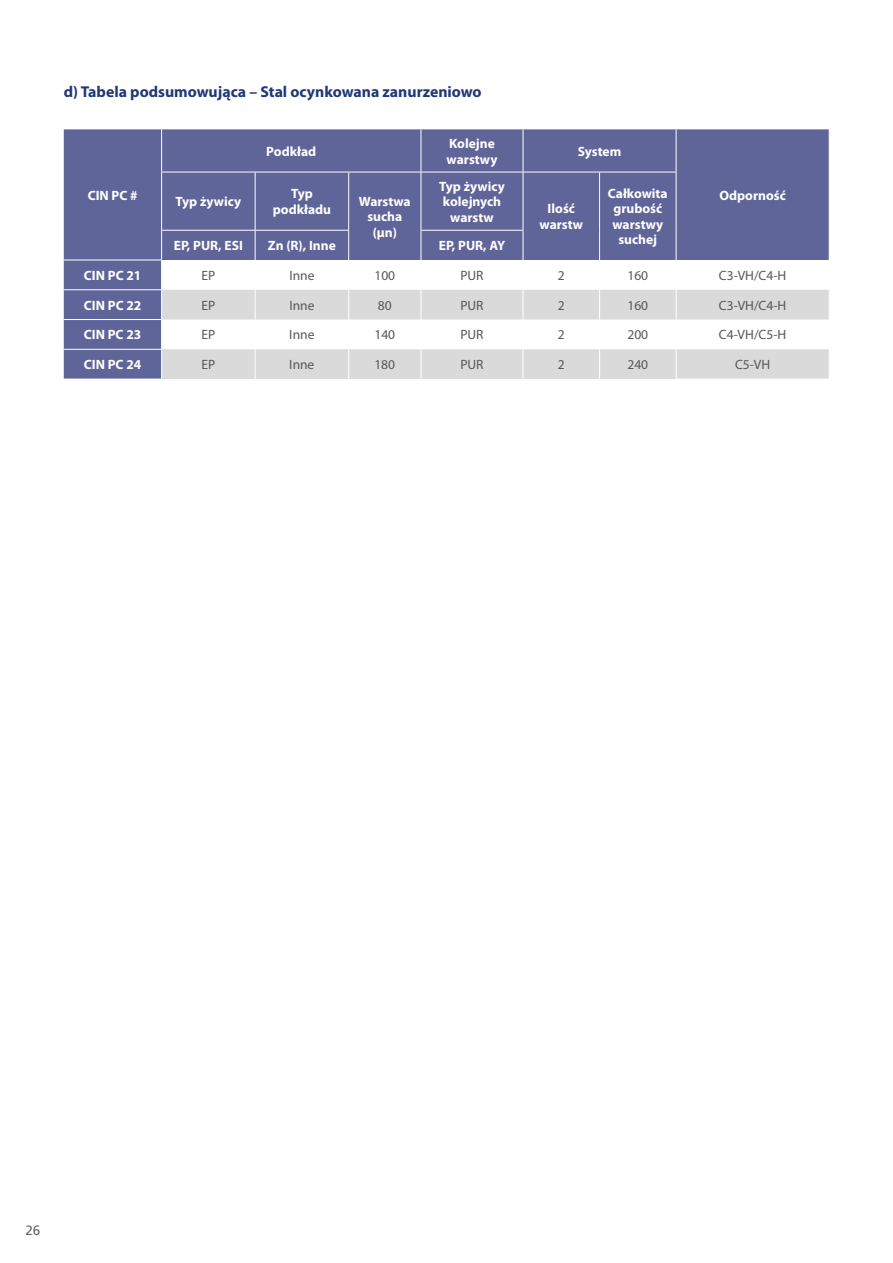
<style>
.page{position:relative;width:893px;height:1263px;background:#fff}
.page>*{position:absolute;margin:0;border:0;box-sizing:border-box;transform-origin:0 0}
.t1{font:700 15.75px "Myriad Pro";color:#203876}
.t2{font:700 13.5px/15.5px "Myriad Pro";color:#fff;text-align:center}
.t3{font:13.5px "Myriad Pro";color:#575756}
.t4{font:13.5px "Frutiger";color:#636669}
</style>
<div class="page">
<svg style="left:64px;top:129px;width:765px;height:250px;fill:#5f6598"></svg>
<svg style="left:162px;top:290px;width:667px;height:89px;fill:#dadada"></svg>
<hr style="left:161px;top:129px;width:1px;height:43px;background:#fff">
<hr style="left:421px;top:129px;width:1px;height:43px;background:#fff">
<hr style="left:523px;top:129px;width:1px;height:43px;background:#fff">
<hr style="left:676px;top:129px;width:1px;height:43px;background:#fff">
<hr style="left:421px;top:172px;width:1px;height:58px;background:#fff">
<hr style="left:523px;top:172px;width:1px;height:58px;background:#fff">
<hr style="left:676px;top:172px;width:1px;height:58px;background:#fff">
<hr style="left:676px;top:230px;width:1px;height:30px;background:#fff">
<hr style="left:349px;top:172px;width:72px;height:1px;background:#fff">
<hr style="left:421px;top:172px;width:102px;height:1px;background:#fff">
<hr style="left:523px;top:172px;width:77px;height:1px;background:#fff">
<hr style="left:600px;top:172px;width:76px;height:1px;background:#fff">
<hr style="left:421px;top:230px;width:102px;height:1px;background:#fff">
<svg style="left:421px;top:231px;width:1px;height:29px"></svg>
<svg style="left:523px;top:231px;width:1px;height:29px"></svg>
<hr style="left:64px;top:260px;width:98px;height:1px;background:#fff">
<hr style="left:64px;top:289px;width:98px;height:1px;background:#fff">
<hr style="left:64px;top:319px;width:98px;height:1px;background:#fff">
<hr style="left:64px;top:349px;width:98px;height:1px;background:#fff">
<hr style="left:161px;top:172px;width:94px;height:1px;background:#fff">
<hr style="left:161px;top:172px;width:1px;height:58px;background:#fff">
<hr style="left:255px;top:172px;width:94px;height:1px;background:#fff">
<hr style="left:255px;top:172px;width:1px;height:58px;background:#fff">
<hr style="left:348px;top:172px;width:1px;height:58px;background:#fff">
<hr style="left:161px;top:230px;width:94px;height:1px;background:#fff">
<hr style="left:255px;top:230px;width:94px;height:1px;background:#fff">
<svg style="left:255px;top:231px;width:1px;height:29px"></svg>
<svg style="left:348px;top:231px;width:1px;height:29px"></svg>
<hr style="left:599px;top:172px;width:1px;height:58px;background:#fff">
<hr style="left:599px;top:230px;width:1px;height:30px;background:#fff">
<hr style="left:255px;top:260px;width:1px;height:30px;background:#fff">
<hr style="left:348px;top:260px;width:1px;height:30px;background:#fff">
<hr style="left:421px;top:260px;width:1px;height:30px;background:#fff">
<hr style="left:523px;top:260px;width:1px;height:30px;background:#fff">
<hr style="left:599px;top:260px;width:1px;height:30px;background:#fff">
<hr style="left:676px;top:260px;width:1px;height:30px;background:#fff">
<svg style="left:255px;top:290px;width:1px;height:29px"></svg>
<svg style="left:348px;top:290px;width:1px;height:29px"></svg>
<svg style="left:421px;top:290px;width:1px;height:29px"></svg>
<svg style="left:523px;top:290px;width:1px;height:29px"></svg>
<svg style="left:599px;top:290px;width:1px;height:29px"></svg>
<svg style="left:676px;top:290px;width:1px;height:29px"></svg>
<hr style="left:255px;top:319px;width:1px;height:30px;background:#fff">
<hr style="left:348px;top:319px;width:1px;height:30px;background:#fff">
<hr style="left:421px;top:319px;width:1px;height:30px;background:#fff">
<hr style="left:523px;top:319px;width:1px;height:30px;background:#fff">
<hr style="left:599px;top:319px;width:1px;height:30px;background:#fff">
<hr style="left:676px;top:319px;width:1px;height:30px;background:#fff">
<svg style="left:161px;top:231px;width:1px;height:148px"></svg>
<hr style="left:255px;top:349px;width:1px;height:30px;background:#fff">
<hr style="left:348px;top:349px;width:1px;height:30px;background:#fff">
<hr style="left:421px;top:349px;width:1px;height:30px;background:#fff">
<hr style="left:523px;top:349px;width:1px;height:30px;background:#fff">
<hr style="left:599px;top:349px;width:1px;height:30px;background:#fff">
<hr style="left:676px;top:349px;width:1px;height:30px;background:#fff">
<p class="t1" style="left:64px;top:81px;width:419px">d) Tabela podsumowująca – Stal ocynkowana zanurzeniowo</p>
<p class="t2" style="left:88px;top:187px;width:51px">CIN PC #</p>
<p class="t2" style="left:266px;top:143px;width:51px">Podkład</p>
<p class="t2" style="left:447px;top:135px;width:52px;text-align:left">Kolejne warstwy</p>
<p class="t2" style="left:578px;top:143px;width:45px">System</p>
<p class="t2" style="left:439px;top:178px;width:67px">Typ żywicy kolejnych warstw</p>
<p class="t2" style="left:176px;top:193px;width:67px">Typ żywicy</p>
<p class="t2" style="left:273px;top:186px;width:60px">Typ podkładu</p>
<p class="t2" style="left:359px;top:193px;width:53px">Warstwa sucha (μn)</p>
<p class="t2" style="left:174px;top:237px;width:70px">EP, PUR, ESI</p>
<p class="t2" style="left:268px;top:237px;width:69px">Zn (R), Inne</p>
<p class="t2" style="left:439px;top:237px;width:68px">EP, PUR, AY</p>
<p class="t2" style="left:539px;top:201px;width:45px">Ilość warstw</p>
<p class="t2" style="left:608px;top:185px;width:61px">Całkowita grubość warstwy suchej</p>
<p class="t2" style="left:719px;top:187px;width:68px">Odporność</p>
<p class="t2" style="left:84px;top:267px;width:59px">CIN PC 21</p>
<p class="t3" style="left:201px;top:267px;width:15px">EP</p>
<p class="t3" style="left:289px;top:267px;width:27px">Inne</p>
<p class="t3" style="left:374px;top:267px;width:22px">100</p>
<p class="t3" style="left:460px;top:267px;width:25px">PUR</p>
<p class="t3" style="left:558px;top:267px;width:8px">2</p>
<p class="t3" style="left:627px;top:267px;width:22px">160</p>
<p class="t3" style="left:719px;top:267px;width:69px">C3-VH/C4-H</p>
<p class="t2" style="left:84px;top:297px;width:59px">CIN PC 22</p>
<p class="t3" style="left:201px;top:297px;width:15px">EP</p>
<p class="t3" style="left:289px;top:297px;width:27px">Inne</p>
<p class="t3" style="left:378px;top:297px;width:15px">80</p>
<p class="t3" style="left:460px;top:297px;width:25px">PUR</p>
<p class="t3" style="left:558px;top:297px;width:8px">2</p>
<p class="t3" style="left:627px;top:297px;width:22px">160</p>
<p class="t3" style="left:719px;top:297px;width:69px">C3-VH/C4-H</p>
<p class="t2" style="left:84px;top:327px;width:59px">CIN PC 23</p>
<p class="t3" style="left:201px;top:327px;width:15px">EP</p>
<p class="t3" style="left:289px;top:327px;width:27px">Inne</p>
<p class="t3" style="left:374px;top:327px;width:22px">140</p>
<p class="t3" style="left:460px;top:327px;width:25px">PUR</p>
<p class="t3" style="left:558px;top:327px;width:8px">2</p>
<p class="t3" style="left:627px;top:327px;width:22px">200</p>
<p class="t3" style="left:719px;top:327px;width:69px">C4-VH/C5-H</p>
<p class="t2" style="left:84px;top:357px;width:59px">CIN PC 24</p>
<p class="t3" style="left:201px;top:356px;width:15px">EP</p>
<p class="t3" style="left:289px;top:356px;width:27px">Inne</p>
<p class="t3" style="left:374px;top:356px;width:22px">180</p>
<p class="t3" style="left:460px;top:356px;width:25px">PUR</p>
<p class="t3" style="left:558px;top:356px;width:8px">2</p>
<p class="t3" style="left:627px;top:356px;width:22px">240</p>
<p class="t3" style="left:735px;top:356px;width:37px">C5-VH</p>
<p class="t4" style="left:25px;top:1222px;width:17px">26</p>
</div>
